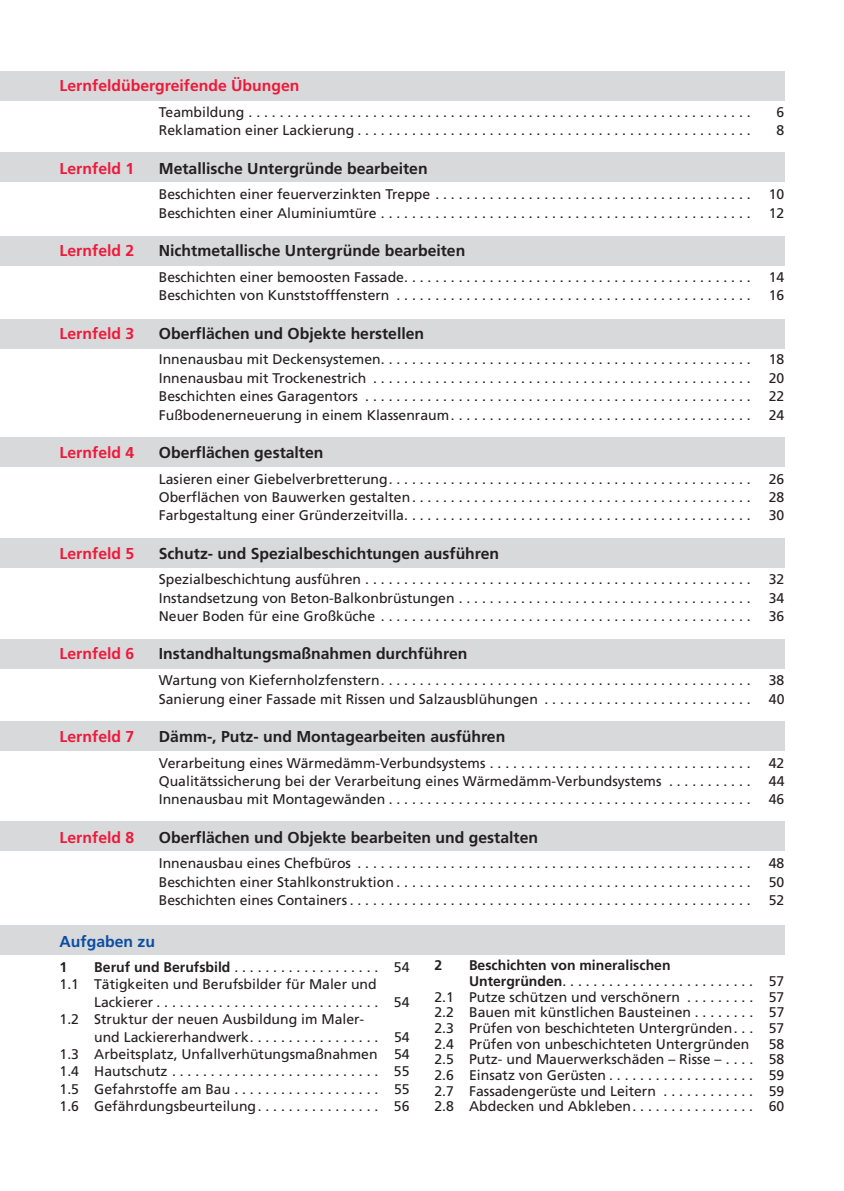
<style>
.page{position:relative;width:844px;height:1191px;background:#fff}
.page>*{position:absolute;margin:0;border:0;box-sizing:border-box;transform-origin:0 0}
.t1{font:700 15.75px "Frutiger";color:#231f20}
.t2{font:700 15.75px "Frutiger";color:#ed1a3a}
.t3{font:700 15.75px "Frutiger";color:#0d4da1}
.t4{font:14px/17.3px "Frutiger";color:#231f20}
.t5{font:700 14px "Frutiger";color:#231f20}
.s1{font-weight:700}
</style>
<div class="page">
<div style="left:0;top:925px;width:784px;height:30px;background:#d8d9db"></div>
<div style="left:0;top:821px;width:784px;height:30px;background:#d8d9db"></div>
<div style="left:0;top:639px;width:784px;height:29px;background:#d8d9db"></div>
<div style="left:0;top:538px;width:784px;height:30px;background:#d8d9db"></div>
<div style="left:0;top:437px;width:784px;height:30px;background:#d8d9db"></div>
<div style="left:0;top:721px;width:784px;height:29px;background:#d8d9db"></div>
<div style="left:0;top:71px;width:784px;height:29px;background:#d8d9db"></div>
<div style="left:0;top:153px;width:784px;height:29px;background:#d8d9db"></div>
<div style="left:0;top:236px;width:784px;height:29px;background:#d8d9db"></div>
<div style="left:0;top:319px;width:784px;height:29px;background:#d8d9db"></div>
<p class="t2" style="left:60px;top:79px;width:241px">Lernfeldübergreifende Übungen</p>
<p class="t4" style="left:159px;top:105px;width:593px">Teambildung . . . . . . . . . . . . . . . . . . . . . . . . . . . . . . . . . . . . . . . . . . . . . . . . . . . . . . . . . . . . . . . . .</p>
<p class="t4" style="left:776px;top:105px;width:9px">6</p>
<p class="t4" style="left:159px;top:123px;width:593px">Reklamation einer Lackierung . . . . . . . . . . . . . . . . . . . . . . . . . . . . . . . . . . . . . . . . . . . . . . . . . . .</p>
<p class="t4" style="left:776px;top:123px;width:9px">8</p>
<p class="t2" style="left:60px;top:162px;width:76px">Lernfeld 1</p>
<p class="t1" style="left:159px;top:162px;width:270px">Metallische Untergründe bearbeiten</p>
<p class="t4" style="left:159px;top:187px;width:593px">Beschichten einer feuerverzinkten Treppe . . . . . . . . . . . . . . . . . . . . . . . . . . . . . . . . . . . . . . . . .</p>
<p class="t4" style="left:768px;top:187px;width:17px">10</p>
<p class="t4" style="left:159px;top:205px;width:593px">Beschichten einer Aluminiumtüre . . . . . . . . . . . . . . . . . . . . . . . . . . . . . . . . . . . . . . . . . . . . . . . .</p>
<p class="t4" style="left:768px;top:205px;width:17px">12</p>
<p class="t2" style="left:60px;top:244px;width:76px">Lernfeld 2</p>
<p class="t1" style="left:159px;top:244px;width:308px">Nichtmetallische Untergründe bearbeiten</p>
<p class="t4" style="left:159px;top:269px;width:593px">Beschichten einer bemoosten Fassade. . . . . . . . . . . . . . . . . . . . . . . . . . . . . . . . . . . . . . . . . . . . .</p>
<p class="t4" style="left:768px;top:269px;width:17px">14</p>
<p class="t4" style="left:159px;top:288px;width:593px">Beschichten von Kunststofffenstern . . . . . . . . . . . . . . . . . . . . . . . . . . . . . . . . . . . . . . . . . . . . . .</p>
<p class="t4" style="left:768px;top:288px;width:17px">16</p>
<p class="t2" style="left:60px;top:327px;width:76px">Lernfeld 3</p>
<p class="t1" style="left:159px;top:327px;width:267px">Oberflächen und Objekte herstellen</p>
<p class="t4" style="left:159px;top:352px;width:593px">Innenausbau mit Deckensystemen. . . . . . . . . . . . . . . . . . . . . . . . . . . . . . . . . . . . . . . . . . . . . . . .</p>
<p class="t4" style="left:768px;top:352px;width:17px">18</p>
<p class="t4" style="left:159px;top:370px;width:593px">Innenausbau mit Trockenestrich . . . . . . . . . . . . . . . . . . . . . . . . . . . . . . . . . . . . . . . . . . . . . . . . .</p>
<p class="t4" style="left:768px;top:370px;width:17px">20</p>
<p class="t4" style="left:159px;top:389px;width:593px">Beschichten eines Garagentors . . . . . . . . . . . . . . . . . . . . . . . . . . . . . . . . . . . . . . . . . . . . . . . . . .</p>
<p class="t4" style="left:768px;top:389px;width:17px">22</p>
<p class="t4" style="left:159px;top:407px;width:593px">Fußbodenerneuerung in einem Klassenraum. . . . . . . . . . . . . . . . . . . . . . . . . . . . . . . . . . . . . . .</p>
<p class="t4" style="left:768px;top:407px;width:17px">24</p>
<p class="t2" style="left:60px;top:446px;width:76px">Lernfeld 4</p>
<p class="t1" style="left:159px;top:446px;width:166px">Oberflächen gestalten</p>
<p class="t4" style="left:159px;top:471px;width:593px">Lasieren einer Giebelverbretterung. . . . . . . . . . . . . . . . . . . . . . . . . . . . . . . . . . . . . . . . . . . . . . .</p>
<p class="t4" style="left:768px;top:471px;width:17px">26</p>
<p class="t4" style="left:159px;top:489px;width:593px">Oberflächen von Bauwerken gestalten. . . . . . . . . . . . . . . . . . . . . . . . . . . . . . . . . . . . . . . . . . . .</p>
<p class="t4" style="left:768px;top:489px;width:17px">28</p>
<p class="t4" style="left:159px;top:508px;width:593px">Farbgestaltung einer Gründerzeitvilla. . . . . . . . . . . . . . . . . . . . . . . . . . . . . . . . . . . . . . . . . . . . .</p>
<p class="t4" style="left:768px;top:508px;width:17px">30</p>
<p class="t2" style="left:60px;top:547px;width:76px">Lernfeld 5</p>
<p class="t1" style="left:159px;top:547px;width:342px">Schutz- und Spezialbeschichtungen ausführen</p>
<p class="t4" style="left:159px;top:572px;width:593px">Spezialbeschichtung ausführen . . . . . . . . . . . . . . . . . . . . . . . . . . . . . . . . . . . . . . . . . . . . . . . . . .</p>
<p class="t4" style="left:768px;top:572px;width:17px">32</p>
<p class="t4" style="left:159px;top:590px;width:593px">Instandsetzung von Beton-Balkonbrüstungen . . . . . . . . . . . . . . . . . . . . . . . . . . . . . . . . . . . . . .</p>
<p class="t4" style="left:768px;top:590px;width:17px">34</p>
<p class="t4" style="left:159px;top:608px;width:593px">Neuer Boden für eine Großküche . . . . . . . . . . . . . . . . . . . . . . . . . . . . . . . . . . . . . . . . . . . . . . . .</p>
<p class="t4" style="left:768px;top:608px;width:17px">36</p>
<p class="t2" style="left:60px;top:647px;width:76px">Lernfeld 6</p>
<p class="t1" style="left:159px;top:647px;width:310px">Instandhaltungsmaßnahmen durchführen</p>
<p class="t4" style="left:159px;top:673px;width:593px">Wartung von Kiefernholzfenstern. . . . . . . . . . . . . . . . . . . . . . . . . . . . . . . . . . . . . . . . . . . . . . . .</p>
<p class="t4" style="left:768px;top:673px;width:17px">38</p>
<p class="t4" style="left:159px;top:691px;width:593px">Sanierung einer Fassade mit Rissen und Salzausblühungen . . . . . . . . . . . . . . . . . . . . . . . . . . .</p>
<p class="t4" style="left:768px;top:691px;width:17px">40</p>
<p class="t2" style="left:60px;top:730px;width:76px">Lernfeld 7</p>
<p class="t1" style="left:159px;top:730px;width:348px">Dämm-, Putz- und Montagearbeiten ausführen</p>
<p class="t4" style="left:159px;top:755px;width:593px">Verarbeitung eines Wärmedämm-Verbundsystems . . . . . . . . . . . . . . . . . . . . . . . . . . . . . . . . . .</p>
<p class="t4" style="left:768px;top:755px;width:17px">42</p>
<p class="t4" style="left:159px;top:773px;width:593px">Qualitätssicherung bei der Verarbeitung eines Wärmedämm-Verbundsystems . . . . . . . . . . .</p>
<p class="t4" style="left:768px;top:773px;width:17px">44</p>
<p class="t4" style="left:159px;top:792px;width:593px">Innenausbau mit Montagewänden . . . . . . . . . . . . . . . . . . . . . . . . . . . . . . . . . . . . . . . . . . . . . . .</p>
<p class="t4" style="left:768px;top:792px;width:17px">46</p>
<p class="t2" style="left:60px;top:831px;width:76px">Lernfeld 8</p>
<p class="t1" style="left:159px;top:831px;width:380px">Oberflächen und Objekte bearbeiten und gestalten</p>
<p class="t4" style="left:159px;top:856px;width:593px">Innenausbau eines Chefbüros . . . . . . . . . . . . . . . . . . . . . . . . . . . . . . . . . . . . . . . . . . . . . . . . . . .</p>
<p class="t4" style="left:768px;top:856px;width:17px">48</p>
<p class="t4" style="left:159px;top:874px;width:593px">Beschichten einer Stahlkonstruktion . . . . . . . . . . . . . . . . . . . . . . . . . . . . . . . . . . . . . . . . . . . . . .</p>
<p class="t4" style="left:768px;top:874px;width:17px">50</p>
<p class="t4" style="left:159px;top:892px;width:593px">Beschichten eines Containers . . . . . . . . . . . . . . . . . . . . . . . . . . . . . . . . . . . . . . . . . . . . . . . . . . . .</p>
<p class="t4" style="left:768px;top:892px;width:17px">52</p>
<p class="t3" style="left:60px;top:935px;width:97px">Aufgaben zu</p>
<p class="t5" style="left:60px;top:961px;width:9px">1</p>
<p class="t5" style="left:434px;top:959px;width:9px">2</p>
<p class="t5" style="left:469px;top:959px;width:203px">Beschichten von mineralischen</p>
<p class="t4" style="left:469px;top:973px;width:317px"><span class="s1">Untergründen</span>. . . . . . . . . . . . . . . . . . . . . . . . . 57</p>
<p class="t4" style="left:434px;top:989px;width:351px">2.1 Putze schützen und verschönern . . . . . . . . . 57</p>
<p class="t4" style="left:434px;top:1004px;width:351px">2.2 Bauen mit künstlichen Bausteinen . . . . . . . . 57</p>
<p class="t4" style="left:434px;top:1020px;width:351px">2.3 Prüfen von beschichteten Untergründen. . . 57</p>
<p class="t4" style="left:434px;top:1036px;width:316px">2.4 Prüfen von unbeschichteten Untergründen</p>
<p class="t4" style="left:60px;top:959px;width:351px;text-indent:35px"><span class="s1">Beruf und Berufsbild</span> . . . . . . . . . . . . . . . . . . . 54<br>1.1 Tätigkeiten und Berufsbilder für Maler und</p>
<p class="t4" style="left:60px;top:994px;width:351px;text-indent:35px">Lackierer . . . . . . . . . . . . . . . . . . . . . . . . . . . . . 54<br>1.2 Struktur der neuen Ausbildung im Maler-</p>
<p class="t4" style="left:60px;top:1029px;width:351px;text-align:justify;text-indent:35px">und Lackiererhandwerk. . . . . . . . . . . . . . . . . 54<br>1.3 Arbeitsplatz, Unfallverhütungsmaßnahmen 54<br>1.4 Hautschutz . . . . . . . . . . . . . . . . . . . . . . . . . . . 55<br>1.5 Gefahrstoffe am Bau . . . . . . . . . . . . . . . . . . . 55<br>1.6 Gefährdungsbeurteilung. . . . . . . . . . . . . . . . 56</p>
<p class="t4" style="left:434px;top:1037px;width:351px;line-height:15.6px;text-align:justify;text-indent:334px">58<br>2.5 Putz- und Mauerwerkschäden – Risse – . . . . 58<br>2.6 Einsatz von Gerüsten . . . . . . . . . . . . . . . . . . . 59<br>2.7 Fassadengerüste und Leitern . . . . . . . . . . . . 59<br>2.8 Abdecken und Abkleben. . . . . . . . . . . . . . . . 60</p>
</div>
